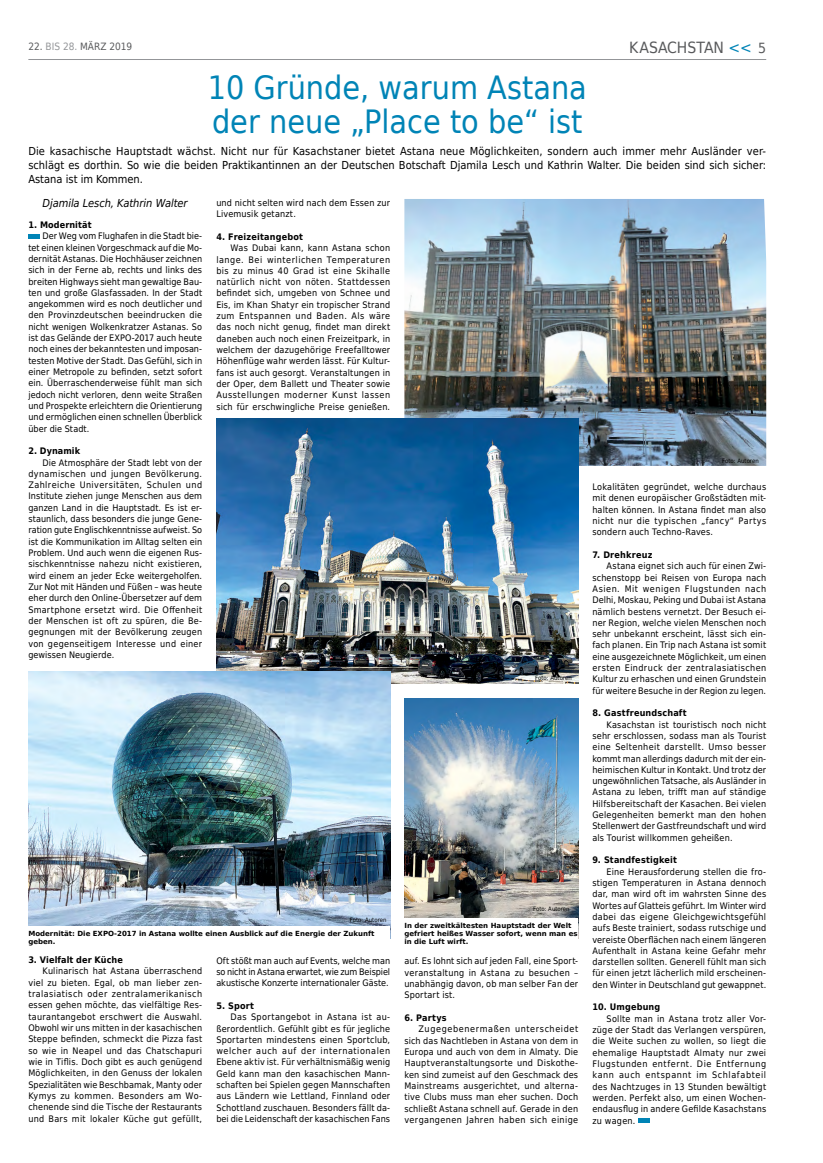
<style>
.page{position:relative;width:823px;height:1163px;background:#fff}
.page>*{position:absolute;margin:0;border:0;box-sizing:border-box;transform-origin:0 0}
.t1{font:32px/34px "DejaVu Sans";color:#0084b6;scale:.9 1}
.t2{font:15.4px "DejaVu Sans";color:#58595b;scale:.91 1}
.t3{font:11px/14px "DejaVu Sans Condensed";color:#000;text-align:justify}
.t4{font:italic 11px "DejaVu Sans Condensed";letter-spacing:-.005em;color:#000}
.t5{font:10px "DejaVu Sans";color:#58595b;scale:.9 1}
.t6{font:9px/11.3px "DejaVu Sans Condensed";letter-spacing:.015em;color:#000;text-align:justify}
.t7{font:700 9px "DejaVu Sans Condensed";letter-spacing:.02em;color:#000}
.t8{font:700 7px/8px "DejaVu Sans";color:#000}
.t9{font:6px "DejaVu Sans Condensed";color:#000}
.s1{color:#939598}
.s2{color:#0084b6}
.s3{font-size:14px}
</style>
<div class="page">
<hr style="left:28px;top:59px;width:737px;height:1px;background:#939598">
<img style="left:404px;top:199px;width:361px;height:267px">
<img style="left:404px;top:698px;width:174px;height:220px">
<img style="left:216px;top:418px;width:362px;height:265px">
<img style="left:28px;top:671px;width:362px;height:255px">
<div style="left:28px;top:234px;width:12px;height:5px;background:#0084b6"></div>
<div style="left:638px;top:1117px;width:11px;height:5px;background:#0084b6"></div>
<p class="t5" style="left:28px;top:38px;width:117px">22. <span class="s1">BIS 28.</span> MÄRZ 2019</p>
<h2 class="t2" style="left:629px;top:35px;width:152px">KASACHSTAN <span class="s2">&lt;&lt;</span> <span class="s3">5</span></h2>
<h1 class="t1" style="left:207px;top:69px;width:422px">10 Gründe, warum Astana der neue „Place to be“ ist</h1>
<p class="t3" style="left:28px;top:144px;width:739px">Die kasachische Hauptstadt wächst. Nicht nur für Kasachstaner bietet Astana neue Möglichkeiten, sondern auch immer mehr Ausländer ver&shy;schlägt es dorthin. So wie die beiden Praktikantinnen an der Deutschen Botschaft Djamila Lesch und Kathrin Walter. Die beiden sind sich sicher:<br>Astana ist im Kommen.</p>
<p class="t4" style="left:43px;top:195px;width:146px">Djamila Lesch, Kathrin Walter</p>
<p class="t7" style="left:28px;top:217px;width:65px">1. Modernität</p>
<p class="t6" style="left:28px;top:230px;width:175px;text-indent:14px">Der Weg vom Flughafen in die Stadt bie&shy;tet einen kleinen Vorgeschmack auf die Mo&shy;dernität Astanas. Die Hochhäuser zeichnen sich in der Ferne ab, rechts und links des breiten Highways sieht man gewaltige Bau&shy;ten und große Glasfassaden. In der Stadt angekommen wird es noch deutlicher und den Provinzdeutschen beeindrucken die nicht wenigen Wolkenkratzer Astanas. So ist das Gelände der EXPO-2017 auch heute noch eines der bekanntesten und imposan&shy;testen Motive der Stadt. Das Gefühl, sich in einer Metropole zu befinden, setzt sofort ein. Überraschenderweise fühlt man sich jedoch nicht verloren, denn weite Straßen und Prospekte erleichtern die Orientierung und ermöglichen einen schnellen Überblick über die Stadt.</p>
<p class="t7" style="left:28px;top:443px;width:53px">2. Dynamik</p>
<p class="t6" style="left:28px;top:456px;width:175px;text-indent:14px">Die Atmosphäre der Stadt lebt von der dynamischen und jungen Bevölkerung.<br>Zahlreiche Universitäten, Schulen und Institute ziehen junge Menschen aus dem ganzen Land in die Hauptstadt. Es ist er&shy;staunlich, dass besonders die junge Gene&shy;ration gute Englischkenntnisse aufweist. So ist die Kommunikation im Alltag selten ein Problem. Und auch wenn die eigenen Rus&shy;sischkenntnisse nahezu nicht existieren, wird einem an jeder Ecke weitergeholfen.<br>Zur Not mit Händen und Füßen – was heute eher durch den Online-Übersetzer auf dem Smartphone ersetzt wird. Die Offenheit der Menschen ist oft zu spüren, die Be&shy;gegnungen mit der Bevölkerung zeugen von gegenseitigem Interesse und einer gewissen Neugierde.</p>
<p class="t6" style="left:216px;top:197px;width:175px">und nicht selten wird nach dem Essen zur<br>Livemusik getanzt.</p>
<p class="t7" style="left:216px;top:229px;width:88px">4. Freizeitangebot</p>
<p class="t6" style="left:216px;top:242px;width:175px;text-indent:14px">Was Dubai kann, kann Astana schon lange. Bei winterlichen Temperaturen bis zu minus 40 Grad ist eine Skihalle natürlich nicht von nöten. Stattdessen befindet sich, umgeben von Schnee und Eis, im Khan Shatyr ein tropischer Strand zum Entspannen und Baden. Als wäre das noch nicht genug, findet man direkt daneben auch noch einen Freizeitpark, in welchem der dazugehörige Freefalltower Höhenflüge wahr werden lässt. Für Kultur&shy;fans ist auch gesorgt. Veranstaltungen in der Oper, dem Ballett und Theater sowie Ausstellungen moderner Kunst lassen sich für erschwingliche Preise genießen.</p>
<p class="t9" style="left:535px;top:673px;width:38px">Foto: Autoren</p>
<p class="t9" style="left:533px;top:904px;width:38px">Foto: Autoren</p>
<p class="t9" style="left:350px;top:914px;width:38px">Foto: Autoren</p>
<p class="t8" style="left:28px;top:929px;width:347px">Modernität: Die EXPO-2017 in Astana wollte einen Ausblick auf die Energie der Zukunft geben.</p>
<p class="t8" style="left:404px;top:921px;width:175px">In der zweitkältesten Hauptstadt der Welt gefriert heißes Wasser sofort, wenn man es in die Luft wirft.</p>
<p class="t7" style="left:28px;top:952px;width:96px">3. Vielfalt der Küche</p>
<p class="t6" style="left:28px;top:964px;width:175px;text-indent:14px">Kulinarisch hat Astana überraschend viel zu bieten. Egal, ob man lieber zen&shy;tralasiatisch oder zentralamerikanisch essen gehen möchte, das vielfältige Res&shy;taurantangebot erschwert die Auswahl.<br>Obwohl wir uns mitten in der kasachischen Steppe befinden, schmeckt die Pizza fast so wie in Neapel und das Chatschapuri wie in Tiflis. Doch gibt es auch genügend Möglichkeiten, in den Genuss der lokalen Spezialitäten wie Beschbamak, Manty oder Kymys zu kommen. Besonders am Wo&shy;chenende sind die Tische der Restaurants und Bars mit lokaler Küche gut gefüllt,</p>
<p class="t6" style="left:216px;top:954px;width:175px">Oft stößt man auch auf Events, welche man so nicht in Astana erwartet, wie zum Beispiel akustische Konzerte internationaler Gäste.</p>
<p class="t7" style="left:216px;top:998px;width:39px">5. Sport</p>
<p class="t6" style="left:216px;top:1010px;width:175px;text-indent:14px">Das Sportangebot in Astana ist au&shy;ßerordentlich. Gefühlt gibt es für jegliche Sportarten mindestens einen Sportclub, welcher auch auf der internationalen Ebene aktiv ist. Für verhältnismäßig wenig Geld kann man den kasachischen Mann&shy;schaften bei Spielen gegen Mannschaften aus Ländern wie Lettland, Finnland oder Schottland zuschauen. Besonders fällt da&shy;bei die Leidenschaft der kasachischen Fans</p>
<p class="t6" style="left:404px;top:954px;width:175px">auf. Es lohnt sich auf jeden Fall, eine Sport&shy;veranstaltung in Astana zu besuchen – unabhängig davon, ob man selber Fan der Sportart ist.</p>
<p class="t7" style="left:404px;top:1010px;width:44px">6. Partys</p>
<p class="t6" style="left:404px;top:1022px;width:175px;text-indent:14px">Zugegebenermaßen unterscheidet sich das Nachtleben in Astana von dem in Europa und auch von dem in Almaty. Die Hauptveranstaltungsorte und Diskothe&shy;ken sind zumeist auf den Geschmack des Mainstreams ausgerichtet, und alterna&shy;tive Clubs muss man eher suchen. Doch schließt Astana schnell auf. Gerade in den vergangenen Jahren haben sich einige</p>
<p class="t9" style="left:721px;top:456px;width:38px">Foto: Autoren</p>
<p class="t6" style="left:592px;top:480px;width:175px">Lokalitäten gegründet, welche durchaus mit denen europäischer Großstädten mit&shy;halten können. In Astana findet man also nicht nur die typischen „fancy“ Partys sondern auch Techno-Raves.</p>
<p class="t7" style="left:592px;top:547px;width:61px">7. Drehkreuz</p>
<p class="t6" style="left:592px;top:560px;width:175px;text-indent:14px">Astana eignet sich auch für einen Zwi&shy;schenstopp bei Reisen von Europa nach Asien. Mit wenigen Flugstunden nach Delhi, Moskau, Peking und Dubai ist Astana nämlich bestens vernetzt. Der Besuch ei&shy;ner Region, welche vielen Menschen noch sehr unbekannt erscheint, lässt sich ein&shy;fach planen. Ein Trip nach Astana ist somit eine ausgezeichnete Möglichkeit, um einen ersten Eindruck der zentralasiatischen Kultur zu erhaschen und einen Grundstein für weitere Besuche in der Region zu legen.</p>
<p class="t7" style="left:592px;top:705px;width:96px">8. Gastfreundschaft</p>
<p class="t6" style="left:592px;top:718px;width:175px;text-indent:14px">Kasachstan ist touristisch noch nicht sehr erschlossen, sodass man als Tourist eine Seltenheit darstellt. Umso besser kommt man allerdings dadurch mit der ein&shy;heimischen Kultur in Kontakt. Und trotz der ungewöhnlichen Tatsache, als Ausländer in Astana zu leben, trifft man auf ständige Hilfsbereitschaft der Kasachen. Bei vielen Gelegenheiten bemerkt man den hohen Stellenwert der Gastfreundschaft und wird als Tourist willkommen geheißen.</p>
<p class="t7" style="left:592px;top:852px;width:86px">9. Standfestigkeit</p>
<p class="t6" style="left:592px;top:865px;width:175px;text-indent:14px">Eine Herausforderung stellen die fro&shy;stigen Temperaturen in Astana dennoch dar, man wird oft im wahrsten Sinne des Wortes auf Glatteis geführt. Im Winter wird dabei das eigene Gleichgewichtsgefühl aufs Beste trainiert, sodass rutschige und vereiste Oberflächen nach einem längeren Aufenthalt in Astana keine Gefahr mehr darstellen sollten. Generell fühlt man sich für einen jetzt lächerlich mild erscheinen&shy;den Winter in Deutschland gut gewappnet.</p>
<p class="t7" style="left:592px;top:999px;width:69px">10. Umgebung</p>
<p class="t6" style="left:592px;top:1012px;width:175px;text-indent:14px">Sollte man in Astana trotz aller Vor&shy;züge der Stadt das Verlangen verspüren, die Weite suchen zu wollen, so liegt die ehemalige Hauptstadt Almaty nur zwei Flugstunden entfernt. Die Entfernung kann auch entspannt im Schlafabteil des Nachtzuges in 13 Stunden bewältigt werden. Perfekt also, um einen Wochen&shy;endausflug in andere Gefilde Kasachstans zu wagen.</p>
</div>
